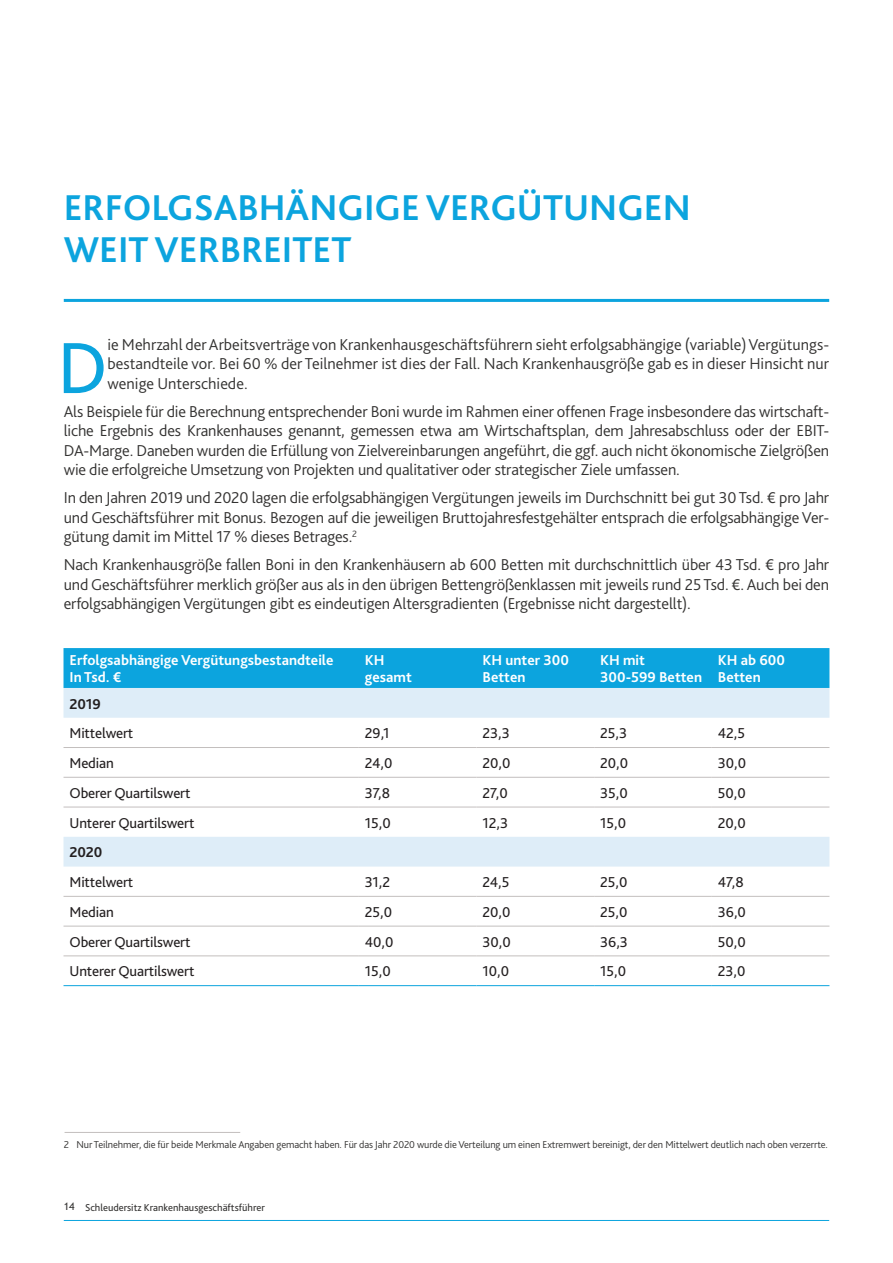
<style>
.page{position:relative;width:893px;height:1263px;background:#fff}
.page>*{position:absolute;margin:0;border:0;box-sizing:border-box;transform-origin:0 0}
.Body_text_Initial{font:75.75px "Bliss Pro";color:#0ca4de}
.Leflet_headers_right{font:700 37.5px/42px "Bliss Pro";color:#0ca4de}
.Body_text{font:300 16.5px/19.5px "Bliss Pro";letter-spacing:-.01em;color:#333231;text-align:justify}
.Body_text_Initial-2{font:300 16.5px/19.5px "Bliss Pro";color:#333231;text-align:justify}
.Red_bullets{font:15px "Bliss Pro";letter-spacing:-.01em;color:#231f20}
.Red_bullets-2{font:700 15px/16.5px "Bliss Pro";color:#fff}
.Red_bullets-3{font:700 15px "Bliss Pro";letter-spacing:-.01em;color:#231f20}
.Body_text-2{font:300 10.5px "Bliss Pro";letter-spacing:-.01em;color:#333231}
.t1{font:10.5px "Bliss Pro";color:#333231}
.s1{font-family:"Trebuchet MS"}
</style>
<div class="page">
<hr style="left:64px;top:1220px;width:765px;height:1px;background:#0ca4de">
<hr style="left:64px;top:299px;width:765px;height:3px;background:#0ca4de">
<div style="left:64px;top:648px;width:765px;height:40px;background:#0ca4de"></div>
<svg style="left:64px;top:688px;width:765px;height:178px"></svg>
<hr style="left:64px;top:747px;width:295px;height:1px;background:#c3bfbe">
<hr style="left:359px;top:747px;width:117px;height:1px;background:#c3bfbe">
<hr style="left:476px;top:747px;width:118px;height:1px;background:#c3bfbe">
<hr style="left:594px;top:747px;width:118px;height:1px;background:#c3bfbe">
<hr style="left:712px;top:747px;width:117px;height:1px;background:#c3bfbe">
<hr style="left:64px;top:777px;width:295px;height:1px;background:#c3bfbe">
<hr style="left:359px;top:777px;width:117px;height:1px;background:#c3bfbe">
<hr style="left:476px;top:777px;width:118px;height:1px;background:#c3bfbe">
<hr style="left:594px;top:777px;width:118px;height:1px;background:#c3bfbe">
<hr style="left:712px;top:777px;width:117px;height:1px;background:#c3bfbe">
<hr style="left:64px;top:807px;width:295px;height:1px;background:#c3bfbe">
<hr style="left:359px;top:807px;width:117px;height:1px;background:#c3bfbe">
<hr style="left:476px;top:807px;width:118px;height:1px;background:#c3bfbe">
<hr style="left:594px;top:807px;width:118px;height:1px;background:#c3bfbe">
<hr style="left:712px;top:807px;width:117px;height:1px;background:#c3bfbe">
<hr style="left:64px;top:896px;width:295px;height:1px;background:#c3bfbe">
<hr style="left:359px;top:896px;width:117px;height:1px;background:#c3bfbe">
<hr style="left:476px;top:896px;width:118px;height:1px;background:#c3bfbe">
<hr style="left:594px;top:896px;width:118px;height:1px;background:#c3bfbe">
<hr style="left:712px;top:896px;width:117px;height:1px;background:#c3bfbe">
<hr style="left:64px;top:926px;width:295px;height:1px;background:#c3bfbe">
<hr style="left:359px;top:926px;width:117px;height:1px;background:#c3bfbe">
<hr style="left:476px;top:926px;width:118px;height:1px;background:#c3bfbe">
<hr style="left:594px;top:926px;width:118px;height:1px;background:#c3bfbe">
<hr style="left:712px;top:926px;width:117px;height:1px;background:#c3bfbe">
<hr style="left:64px;top:955px;width:295px;height:1px;background:#c3bfbe">
<hr style="left:359px;top:955px;width:117px;height:1px;background:#c3bfbe">
<hr style="left:476px;top:955px;width:118px;height:1px;background:#c3bfbe">
<hr style="left:594px;top:955px;width:118px;height:1px;background:#c3bfbe">
<hr style="left:712px;top:955px;width:117px;height:1px;background:#c3bfbe">
<hr style="left:64px;top:985px;width:295px;height:1px;background:#0ca4de">
<hr style="left:359px;top:985px;width:117px;height:1px;background:#0ca4de">
<hr style="left:476px;top:985px;width:118px;height:1px;background:#0ca4de">
<hr style="left:594px;top:985px;width:118px;height:1px;background:#0ca4de">
<hr style="left:712px;top:985px;width:117px;height:1px;background:#0ca4de">
<hr style="left:65px;top:1132px;width:175px;height:1px;background:#c3bfbe">
<p class="Leflet_headers_right" style="left:64px;top:186px;width:628px">ERFOLGSABHÄNGIGE VERGÜTUNGEN<br>WEIT VERBREITET</p>
<p class="Body_text_Initial" style="left:57px;top:321px;width:52px">D</p>
<p class="Body_text_Initial-2" style="left:108px;top:334px;width:723px">ie Mehrzahl der Arbeitsverträge von Krankenhausgeschäftsführern sieht erfolgsabhängige (variable) Vergütungs&shy;bestandteile vor. Bei 60 % der Teilnehmer ist dies der Fall. Nach Krankenhausgröße gab es in dieser Hinsicht nur wenige Unterschiede.</p>
<p class="Body_text" style="left:64px;top:401px;width:767px">Als Beispiele für die Berechnung entsprechender Boni wurde im Rahmen einer offenen Frage insbesondere das wirtschaft&shy;liche Ergebnis des Krankenhauses genannt, gemessen etwa am Wirtschaftsplan, dem Jahresabschluss oder der EBIT-DA-Marge. Daneben wurden die Erfüllung von Zielvereinbarungen angeführt, die ggf. auch nicht ökonomische Zielgrößen wie die erfolgreiche Umsetzung von Projekten und qualitativer oder strategischer Ziele umfassen.</p>
<p class="Body_text" style="left:64px;top:487px;width:767px">In den Jahren 2019 und 2020 lagen die erfolgsabhängigen Vergütungen jeweils im Durchschnitt bei gut 30 Tsd. € pro Jahr und Geschäftsführer mit Bonus. Bezogen auf die jeweiligen Bruttojahresfestgehälter entsprach die erfolgsabhängige Ver&shy;gütung damit im Mittel 17 % dieses Betrages.<sup>2</sup></p>
<p class="Body_text" style="left:64px;top:554px;width:767px">Nach Krankenhausgröße fallen Boni in den Krankenhäusern ab 600 Betten mit durchschnittlich über 43 Tsd. € pro Jahr und Geschäftsführer merklich größer aus als in den übrigen Bettengrößenklassen mit jeweils rund 25 Tsd. €. Auch bei den erfolgsabhängigen Vergütungen gibt es eindeutigen Altersgradienten (Ergebnisse nicht dargestellt).</p>
<p class="Red_bullets-2" style="left:70px;top:652px;width:266px">Erfolgsabhängige Vergütungsbestandteile</p>
<p class="Red_bullets-2" style="left:70px;top:668px;width:53px">In Tsd. €</p>
<p class="Red_bullets-2" style="left:365px;top:652px;width:48px">KH gesamt</p>
<p class="Red_bullets-2" style="left:482px;top:652px;width:88px">KH unter 300<br>Betten</p>
<p class="Red_bullets-2" style="left:600px;top:652px;width:103px">KH mit<br>300-599 Betten</p>
<p class="Red_bullets-2" style="left:718px;top:652px;width:69px">KH ab 600<br>Betten</p>
<p class="Red_bullets-3" style="left:70px;top:694px;width:33px">2019</p>
<p class="Red_bullets" style="left:70px;top:724px;width:65px">Mittelwert</p>
<p class="Red_bullets" style="left:365px;top:724px;width:26px">29,1</p>
<p class="Red_bullets" style="left:482px;top:724px;width:29px">23,3</p>
<p class="Red_bullets" style="left:600px;top:724px;width:28px">25,3</p>
<p class="Red_bullets" style="left:718px;top:724px;width:29px">42,5</p>
<p class="Red_bullets" style="left:70px;top:754px;width:46px">Median</p>
<p class="Red_bullets" style="left:365px;top:754px;width:29px">24,0</p>
<p class="Red_bullets" style="left:482px;top:754px;width:30px">20,0</p>
<p class="Red_bullets" style="left:600px;top:754px;width:30px">20,0</p>
<p class="Red_bullets" style="left:718px;top:754px;width:30px">30,0</p>
<p class="Red_bullets" style="left:70px;top:783px;width:123px">Oberer Quartilswert</p>
<p class="Red_bullets" style="left:365px;top:783px;width:27px">37,8</p>
<p class="Red_bullets" style="left:482px;top:783px;width:27px">27,0</p>
<p class="Red_bullets" style="left:600px;top:783px;width:29px">35,0</p>
<p class="Red_bullets" style="left:718px;top:783px;width:29px">50,0</p>
<p class="Red_bullets" style="left:70px;top:813px;width:126px">Unterer Quartilswert</p>
<p class="Red_bullets" style="left:365px;top:813px;width:27px">15,0</p>
<p class="Red_bullets" style="left:482px;top:813px;width:27px">12,3</p>
<p class="Red_bullets" style="left:600px;top:813px;width:27px">15,0</p>
<p class="Red_bullets" style="left:718px;top:813px;width:30px">20,0</p>
<p class="Red_bullets-3" style="left:70px;top:843px;width:34px">2020</p>
<p class="Red_bullets" style="left:70px;top:873px;width:65px">Mittelwert</p>
<p class="Red_bullets" style="left:365px;top:873px;width:27px">31,2</p>
<p class="Red_bullets" style="left:482px;top:873px;width:28px">24,5</p>
<p class="Red_bullets" style="left:600px;top:873px;width:29px">25,0</p>
<p class="Red_bullets" style="left:718px;top:873px;width:27px">47,8</p>
<p class="Red_bullets" style="left:70px;top:903px;width:46px">Median</p>
<p class="Red_bullets" style="left:365px;top:903px;width:29px">25,0</p>
<p class="Red_bullets" style="left:482px;top:903px;width:30px">20,0</p>
<p class="Red_bullets" style="left:600px;top:903px;width:29px">25,0</p>
<p class="Red_bullets" style="left:718px;top:903px;width:30px">36,0</p>
<p class="Red_bullets" style="left:70px;top:932px;width:123px">Oberer Quartilswert</p>
<p class="Red_bullets" style="left:365px;top:932px;width:30px">40,0</p>
<p class="Red_bullets" style="left:482px;top:932px;width:30px">30,0</p>
<p class="Red_bullets" style="left:600px;top:932px;width:29px">36,3</p>
<p class="Red_bullets" style="left:718px;top:932px;width:29px">50,0</p>
<p class="Red_bullets" style="left:70px;top:962px;width:126px">Unterer Quartilswert</p>
<p class="Red_bullets" style="left:365px;top:962px;width:27px">15,0</p>
<p class="Red_bullets" style="left:482px;top:962px;width:28px">10,0</p>
<p class="Red_bullets" style="left:600px;top:962px;width:27px">15,0</p>
<p class="Red_bullets" style="left:718px;top:962px;width:29px">23,0</p>
<p class="Body_text-2" style="left:64px;top:1138px;width:766px">2 Nur Teilnehmer, die für beide Merkmale Angaben gemacht haben. Für das Jahr 2020 wurde die Verteilung um einen Extremwert bereinigt, der den Mittelwert deutlich nach oben verzerrte.</p>
<p class="t1" style="left:64px;top:1200px;width:203px"><span class="s1">14</span> Schleudersitz Krankenhausgeschäftsführer</p>
</div>
